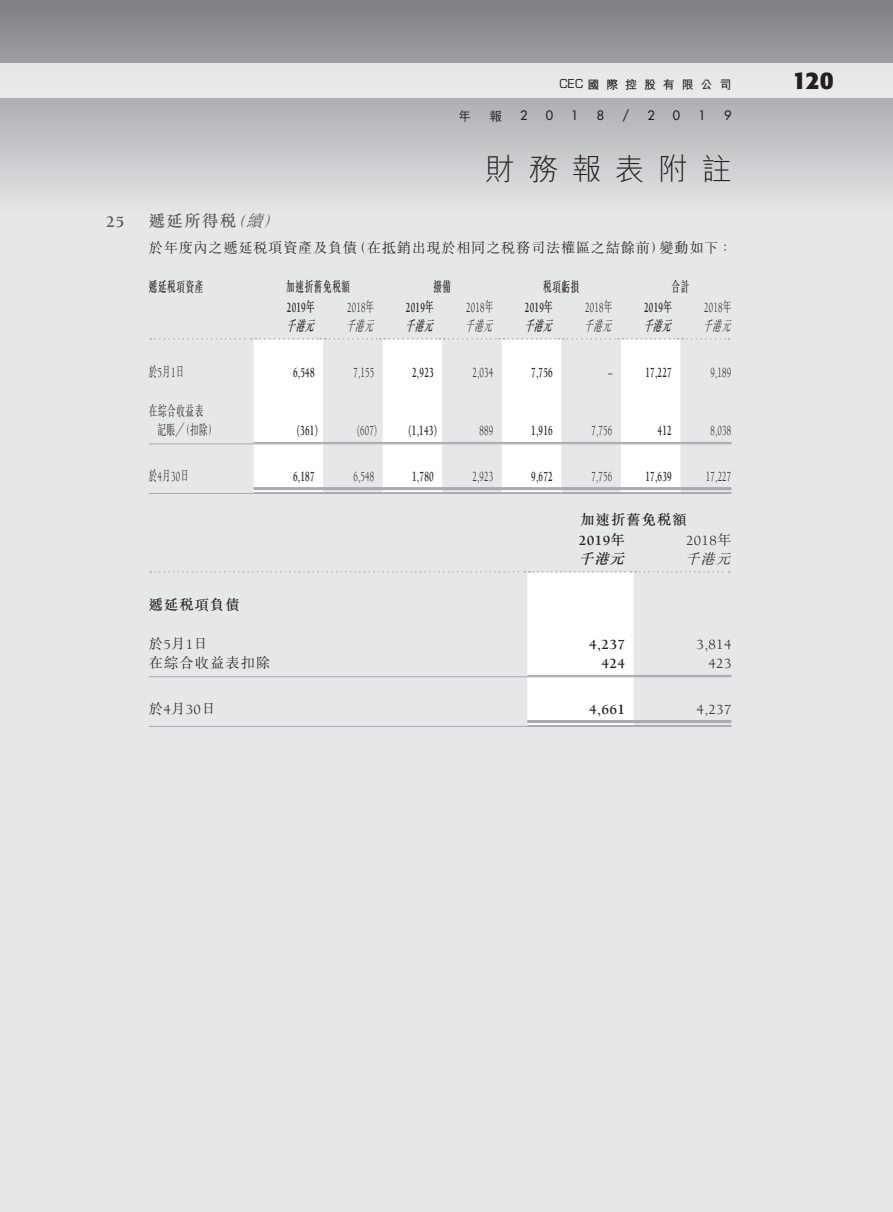
<style>
.page{position:relative;width:893px;height:1212px;background:#e6e7e9}
.page>*{position:absolute;margin:0;border:0;box-sizing:border-box;transform-origin:0 0}
.t1{font:300 30px "M Hei HK";letter-spacing:.44em;color:#231f20}
.t2{font:700 24px "Formata";color:#231f20}
.t3{font:500 16.5px "M Sung HK";letter-spacing:.075em;color:#57585a}
.t4{font:700 16.5px "Berkeley Std";color:#57585a}
.t5{font:700 14.25px "Berkeley Std";letter-spacing:.025em;color:#231f20;scale:.6 1}
.t6{font:14.25px "Berkeley Std";letter-spacing:.025em;color:#231f20;scale:.6 1}
.t7{font:300 14.25px "M Sung HK";letter-spacing:.05em;color:#231f20}
.t8{font:500 14.25px "M Sung HK";letter-spacing:.075em;color:#231f20;scale:.6 1}
.t9{font:700 14.25px "Berkeley Std";letter-spacing:.025em;color:#231f20}
.t10{font:14.25px "Berkeley Std";letter-spacing:.025em;color:#231f20}
.t11{font:300 14.25px/19.5px "M Sung HK";letter-spacing:.075em;color:#231f20;scale:.6 1}
.t12{font:500 14.25px "M Sung HK";letter-spacing:.075em;color:#231f20}
.t13{font:italic 500 14.25px "M Sung HK";color:#231f20;scale:.6 1}
.t14{font:italic 300 14.25px "M Sung HK";color:#231f20;scale:.6 1}
.t15{font:300 14.25px "M Sung HK";letter-spacing:.05em;color:#231f20;scale:.6 1}
.t16{font:300 14.25px "M Sung HK";letter-spacing:.075em;color:#231f20}
.t17{font:italic 500 14.25px "M Sung HK";color:#231f20}
.t18{font:italic 300 14.25px "M Sung HK";color:#231f20}
.t19{font:500 12.75px "Futura Std";color:#231f20}
.t20{font:500 12.75px "M Hei HK";color:#231f20}
.t21{font:700 12px "M Hei HK";letter-spacing:.57em;color:#231f20}
.s1{font-family:"Eurostile LT Std";font-weight:400}
.s2{font-weight:300;font-style:italic}
.s3{font-family:"M Sung HK";font-weight:500}
.s4{font-family:"M Sung HK";font-weight:300}
.s5{font-family:"Berkeley Std";font-weight:400}
.s6{font-weight:400}
</style>
<div class="page">
<svg style="left:0;top:0;width:893px;height:193px;background:#aeafb2"></svg>
<div style="left:0;top:64px;width:893px;height:34px;background:#e8e8e9"></div>
<svg style="left:254px;top:340px;width:426px;height:152px;fill:#fff"></svg>
<svg style="left:150px;top:338px;width:579px;height:2px"></svg>
<hr style="left:149px;top:443px;width:105px;height:1px;background:#a8a9ad">
<hr style="left:254px;top:442px;width:69px;height:1px;background:#a8a9ad">
<hr style="left:254px;top:443px;width:69px;height:1px;background:#a8a9ad">
<hr style="left:323px;top:442px;width:60px;height:1px;background:#a8a9ad">
<hr style="left:323px;top:443px;width:60px;height:1px;background:#a8a9ad">
<hr style="left:383px;top:442px;width:59px;height:1px;background:#a8a9ad">
<hr style="left:383px;top:443px;width:59px;height:1px;background:#a8a9ad">
<hr style="left:442px;top:442px;width:60px;height:1px;background:#a8a9ad">
<hr style="left:442px;top:443px;width:60px;height:1px;background:#a8a9ad">
<hr style="left:502px;top:442px;width:59px;height:1px;background:#a8a9ad">
<hr style="left:502px;top:443px;width:59px;height:1px;background:#a8a9ad">
<hr style="left:561px;top:442px;width:60px;height:1px;background:#a8a9ad">
<hr style="left:561px;top:443px;width:60px;height:1px;background:#a8a9ad">
<hr style="left:621px;top:442px;width:59px;height:1px;background:#a8a9ad">
<hr style="left:621px;top:443px;width:59px;height:1px;background:#a8a9ad">
<hr style="left:680px;top:442px;width:51px;height:1px;background:#a8a9ad">
<hr style="left:680px;top:443px;width:51px;height:1px;background:#a8a9ad">
<hr style="left:149px;top:493px;width:105px;height:1px;background:#a8a9ad">
<hr style="left:254px;top:487px;width:69px;height:3px;background:#a8a9ad">
<hr style="left:254px;top:492px;width:69px;height:1px;background:#a8a9ad">
<hr style="left:254px;top:493px;width:69px;height:1px;background:#a8a9ad">
<hr style="left:323px;top:487px;width:60px;height:3px;background:#a8a9ad">
<hr style="left:323px;top:492px;width:60px;height:1px;background:#a8a9ad">
<hr style="left:323px;top:493px;width:60px;height:1px;background:#a8a9ad">
<hr style="left:383px;top:487px;width:59px;height:3px;background:#a8a9ad">
<hr style="left:383px;top:492px;width:59px;height:1px;background:#a8a9ad">
<hr style="left:383px;top:493px;width:59px;height:1px;background:#a8a9ad">
<hr style="left:442px;top:487px;width:60px;height:3px;background:#a8a9ad">
<hr style="left:442px;top:492px;width:60px;height:1px;background:#a8a9ad">
<hr style="left:442px;top:493px;width:60px;height:1px;background:#a8a9ad">
<hr style="left:502px;top:487px;width:59px;height:3px;background:#a8a9ad">
<hr style="left:502px;top:492px;width:59px;height:1px;background:#a8a9ad">
<hr style="left:502px;top:493px;width:59px;height:1px;background:#a8a9ad">
<hr style="left:561px;top:487px;width:60px;height:3px;background:#a8a9ad">
<hr style="left:561px;top:492px;width:60px;height:1px;background:#a8a9ad">
<hr style="left:561px;top:493px;width:60px;height:1px;background:#a8a9ad">
<hr style="left:621px;top:487px;width:59px;height:3px;background:#a8a9ad">
<hr style="left:621px;top:492px;width:59px;height:1px;background:#a8a9ad">
<hr style="left:621px;top:493px;width:59px;height:1px;background:#a8a9ad">
<hr style="left:680px;top:487px;width:51px;height:3px;background:#a8a9ad">
<hr style="left:680px;top:492px;width:51px;height:1px;background:#a8a9ad">
<hr style="left:680px;top:493px;width:51px;height:1px;background:#a8a9ad">
<svg style="left:150px;top:571px;width:579px;height:154px"></svg>
<hr style="left:149px;top:676px;width:378px;height:1px;background:#a8a9ad">
<hr style="left:527px;top:675px;width:107px;height:1px;background:#a8a9ad">
<hr style="left:527px;top:676px;width:107px;height:1px;background:#a8a9ad">
<hr style="left:634px;top:675px;width:97px;height:1px;background:#a8a9ad">
<hr style="left:634px;top:676px;width:97px;height:1px;background:#a8a9ad">
<hr style="left:149px;top:726px;width:378px;height:1px;background:#a8a9ad">
<hr style="left:527px;top:720px;width:107px;height:3px;background:#a8a9ad">
<hr style="left:527px;top:725px;width:107px;height:1px;background:#a8a9ad">
<hr style="left:527px;top:726px;width:107px;height:1px;background:#a8a9ad">
<hr style="left:634px;top:720px;width:97px;height:3px;background:#a8a9ad">
<hr style="left:634px;top:725px;width:97px;height:1px;background:#a8a9ad">
<hr style="left:634px;top:726px;width:97px;height:1px;background:#a8a9ad">
<p class="t21" style="left:560px;top:76px;width:173px"><span class="s1">CEC</span> 國際控股有限公司</p>
<p class="t20" style="left:459px;top:107px;width:14px">年</p>
<p class="t20" style="left:489px;top:107px;width:14px">報</p>
<p class="t19" style="left:520px;top:108px;width:9px">2</p>
<p class="t19" style="left:546px;top:108px;width:9px">0</p>
<p class="t19" style="left:571px;top:108px;width:9px">1</p>
<p class="t19" style="left:597px;top:108px;width:9px">8</p>
<p class="t19" style="left:622px;top:108px;width:9px">/</p>
<p class="t19" style="left:647px;top:108px;width:9px">2</p>
<p class="t19" style="left:673px;top:108px;width:9px">0</p>
<p class="t19" style="left:698px;top:108px;width:9px">1</p>
<p class="t19" style="left:724px;top:108px;width:9px">9</p>
<h1 class="t1" style="left:485px;top:148px;width:248px">財務報表附註</h1>
<p class="t4" style="left:106px;top:213px;width:20px">25</p>
<p class="t3" style="left:149px;top:210px;width:138px">遞延所得稅<span class="s2">（續）</span></p>
<p class="t7" style="left:149px;top:238px;width:585px">於年度內之遞延稅項資產及負債（在抵銷出現於相同之稅務司法權區之結餘前）變動如下：</p>
<p class="t8" style="left:149px;top:277px;width:92px">遞延稅項資產</p>
<p class="t8" style="left:286px;top:277px;width:108px">加速折舊免稅額</p>
<p class="t8" style="left:433px;top:277px;width:31px">撥備</p>
<p class="t8" style="left:543px;top:277px;width:62px">稅項虧損</p>
<p class="t8" style="left:671px;top:277px;width:31px">合計</p>
<p class="t5" style="left:287px;top:300px;width:48px">2019<span class="s3">年</span></p>
<p class="t6" style="left:347px;top:300px;width:47px">2018<span class="s4">年</span></p>
<p class="t5" style="left:406px;top:300px;width:48px">2019<span class="s3">年</span></p>
<p class="t6" style="left:466px;top:300px;width:47px">2018<span class="s4">年</span></p>
<p class="t5" style="left:525px;top:300px;width:48px">2019<span class="s3">年</span></p>
<p class="t6" style="left:585px;top:300px;width:47px">2018<span class="s4">年</span></p>
<p class="t5" style="left:644px;top:300px;width:48px">2019<span class="s3">年</span></p>
<p class="t6" style="left:704px;top:300px;width:47px">2018<span class="s4">年</span></p>
<p class="t13" style="left:286px;top:316px;width:55px">千港元</p>
<p class="t14" style="left:346px;top:316px;width:55px">千港元</p>
<p class="t13" style="left:405px;top:316px;width:55px">千港元</p>
<p class="t14" style="left:465px;top:316px;width:55px">千港元</p>
<p class="t13" style="left:524px;top:316px;width:55px">千港元</p>
<p class="t14" style="left:584px;top:316px;width:55px">千港元</p>
<p class="t13" style="left:643px;top:316px;width:55px">千港元</p>
<p class="t14" style="left:703px;top:316px;width:55px">千港元</p>
<p class="t15" style="left:149px;top:361px;width:61px">於<span class="s5">5</span>月<span class="s5">1</span>日</p>
<p class="t5" style="left:293px;top:365px;width:37px">6,548</p>
<p class="t6" style="left:353px;top:365px;width:36px">7,155</p>
<p class="t5" style="left:412px;top:365px;width:37px">2,923</p>
<p class="t6" style="left:472px;top:365px;width:36px">2,034</p>
<p class="t5" style="left:531px;top:365px;width:37px">7,756</p>
<p class="t5" style="left:608px;top:365px;width:108px"><span class="s6">–</span> 17,227</p>
<p class="t6" style="left:710px;top:365px;width:36px">9,189</p>
<p class="t11" style="left:157px;top:400px;width:100px;text-indent:-9px">在綜合收益表<br>記賬╱（扣除）</p>
<p class="t5" style="left:297px;top:423px;width:37px">(361)</p>
<p class="t6" style="left:357px;top:423px;width:35px">(607)</p>
<p class="t5" style="left:409px;top:423px;width:49px">(1,143)</p>
<p class="t6" style="left:479px;top:423px;width:24px">889</p>
<p class="t5" style="left:531px;top:423px;width:37px">1,916</p>
<p class="t6" style="left:591px;top:423px;width:36px">7,756</p>
<p class="t5" style="left:658px;top:423px;width:25px">412</p>
<p class="t6" style="left:710px;top:423px;width:36px">8,038</p>
<p class="t15" style="left:149px;top:465px;width:68px">於<span class="s5">4</span>月<span class="s5">30</span>日</p>
<p class="t5" style="left:293px;top:469px;width:37px">6,187</p>
<p class="t6" style="left:353px;top:468px;width:36px">6,548</p>
<p class="t5" style="left:412px;top:469px;width:37px">1,780</p>
<p class="t6" style="left:472px;top:468px;width:36px">2,923</p>
<p class="t5" style="left:531px;top:469px;width:37px">9,672</p>
<p class="t6" style="left:591px;top:468px;width:36px">7,756</p>
<p class="t5" style="left:645px;top:469px;width:46px">17,639</p>
<p class="t6" style="left:706px;top:468px;width:44px">17,227</p>
<p class="t12" style="left:580px;top:510px;width:108px">加速折舊免稅額</p>
<p class="t9" style="left:579px;top:533px;width:48px">2019<span class="s3">年</span></p>
<p class="t10" style="left:686px;top:533px;width:47px">2018<span class="s4">年</span></p>
<p class="t17" style="left:579px;top:549px;width:52px">千港元</p>
<p class="t18" style="left:685px;top:549px;width:51px">千港元</p>
<p class="t12" style="left:149px;top:594px;width:92px">遞延稅項負債</p>
<p class="t7" style="left:149px;top:633px;width:61px">於<span class="s5">5</span>月<span class="s5">1</span>日</p>
<p class="t9" style="left:589px;top:637px;width:37px">4,237</p>
<p class="t10" style="left:697px;top:637px;width:36px">3,814</p>
<p class="t16" style="left:149px;top:653px;width:123px">在綜合收益表扣除</p>
<p class="t9" style="left:601px;top:656px;width:25px">424</p>
<p class="t10" style="left:708px;top:656px;width:24px">423</p>
<p class="t7" style="left:149px;top:698px;width:68px">於<span class="s5">4</span>月<span class="s5">30</span>日</p>
<p class="t9" style="left:589px;top:701px;width:37px">4,661</p>
<p class="t10" style="left:697px;top:701px;width:36px">4,237</p>
<h2 class="t2" style="left:792px;top:66px;width:43px">120</h2>
</div>
